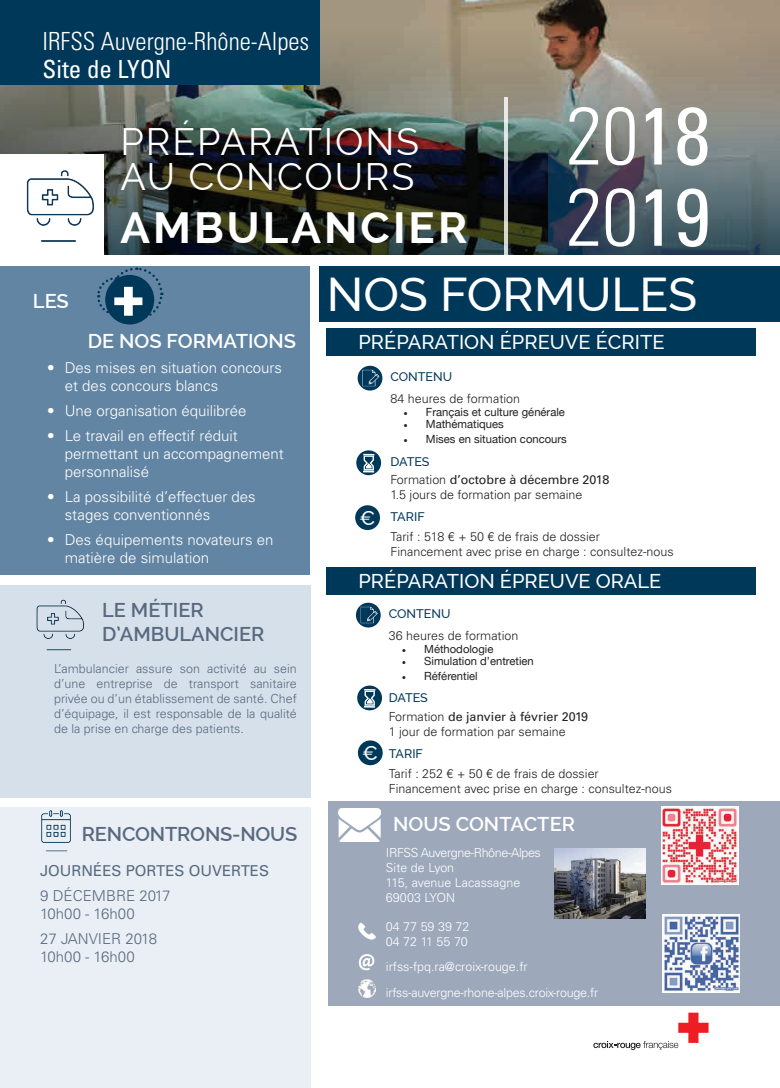
<style>
.page{position:relative;width:780px;height:1088px;background:#fff}
.page>*{position:absolute;margin:0;border:0;box-sizing:border-box;transform-origin:0 0}
.t1{font:600 87.5px "Raleway";color:#fff}
.t2{font:300 condensed 81.25px/81.2px "Univers LT Std";color:#fff}
.t3{font:500 47.5px "Raleway";color:#fff}
.t4{font:700 43.75px "Raleway";letter-spacing:.07em;color:#fff}
.t5{font:37.5px/35px "Raleway";letter-spacing:.05em;color:#fff}
.t6{font:300 condensed 25px "Univers LT Std";color:#fff}
.t7{font:condensed 25px "Univers LT Std";color:#fff}
.t8{font:500 20px "Raleway";color:#fff}
.t9{font:600 20px/24px "Raleway";color:#586980}
.t10{font:600 20px "Raleway";color:#fff}
.t11{font:300 15px/18px "Univers LT Std";color:#fff}
.t12{font:300 15px/18px "Univers LT Std";color:#586980}
.t13{font:15px "Univers LT Std";color:#586980}
.t14{font:300 12.5px/15px "Univers LT Std";color:#231f20}
.t15{font:300 12.5px/15px "Univers LT Std";color:#586980;text-align:justify}
.t16{font:300 12.5px/15px "Univers LT Std";letter-spacing:-.02em;color:#fff}
.t17{font:500 12.5px "Raleway";color:#003859}
.t18{font:300 12.5px/15px "Univers LT Std";color:#fff}
.t19{font:11.25px "Helvetica Neue";color:#231f20}
.s1{font-weight:400}
.s2{font-family:"Minion Pro"}
</style>
<div class="page">
<div style="left:326px;top:328px;width:429px;height:28px;background:#003859"></div>
<div style="left:319px;top:267px;width:461px;height:55px;background:#003859"></div>
<div style="left:0;top:267px;width:309px;height:308px;background:#6285a3"></div>
<img style="left:0;top:1px;width:780px;height:253px">
<div style="left:0;top:154px;width:104px;height:100px;background:#fff"></div>
<img style="left:26px;top:170px;width:68px;height:72px">
<svg style="left:548px;top:97px;width:232px;height:157px;background:#5e6c71"></svg>
<div style="left:0;top:0;width:319px;height:84px;background:#003859"></div>
<svg style="left:96px;top:266px;width:68px;height:56px"></svg>
<div style="left:105px;top:275px;width:49px;height:49px;background:#003859;border-radius:50%"></div>
<svg style="left:356px;top:450px;width:25px;height:25px"></svg>
<svg style="left:363px;top:454px;width:11px;height:18px"></svg>
<svg style="left:357px;top:366px;width:25px;height:24px"></svg>
<svg style="left:362px;top:370px;width:17px;height:16px"></svg>
<div style="left:355px;top:505px;width:25px;height:25px;background:#003859;border-radius:50%"></div>
<div style="left:0;top:585px;width:311px;height:213px;background:#d6e0ea"></div>
<img style="left:36px;top:599px;width:48px;height:52px">
<svg style="left:593px;top:1012px;width:115px;height:38px"></svg>
<div style="left:326px;top:567px;width:429px;height:28px;background:#003859"></div>
<div style="left:357px;top:685px;width:25px;height:25px;background:#003859;border-radius:50%"></div>
<svg style="left:364px;top:689px;width:11px;height:19px"></svg>
<svg style="left:356px;top:603px;width:24px;height:24px"></svg>
<svg style="left:360px;top:607px;width:18px;height:16px"></svg>
<div style="left:358px;top:740px;width:24px;height:25px;background:#003859;border-radius:50%"></div>
<div style="left:0;top:808px;width:311px;height:280px;background:#e9eff4"></div>
<img style="left:23px;top:807px;width:66px;height:45px">
<div style="left:328px;top:801px;width:452px;height:204px;background:#9da9bb"></div>
<img style="left:338px;top:808px;width:42px;height:33px">
<img style="left:358px;top:923px;width:18px;height:17px">
<img style="left:358px;top:954px;width:17px;height:17px">
<img style="left:358px;top:980px;width:18px;height:17px">
<img style="left:661px;top:807px;width:77px;height:77px">
<img style="left:663px;top:915px;width:76px;height:77px">
<img style="left:554px;top:848px;width:91px;height:70px">
<hr style="left:504px;top:97px;width:3px;height:158px;background:#fff">
<h3 class="t6" style="left:43px;top:26px;width:268px">IRFSS Auvergne-Rhône-Alpes</h3>
<h3 class="t7" style="left:43px;top:53px;width:131px">Site de LYON</h3>
<h3 class="t5" style="left:120px;top:124px;width:300px">PRÉPARATIONS<br>AU CONCOURS</h3>
<h3 class="t4" style="left:120px;top:202px;width:348px">AMBULANCIER</h3>
<h2 class="t2" style="left:566px;top:95px;width:146px">20<span class="s1">18<br></span>20<span class="s1">19</span></h2>
<h3 class="t10" style="left:33px;top:289px;width:38px">LES</h3>
<h1 class="t1" style="left:110px;top:251px;width:38px">+</h1>
<h3 class="t3" style="left:327px;top:267px;width:372px">NOS FORMULES</h3>
<h3 class="t10" style="left:88px;top:329px;width:210px">DE NOS FORMATIONS</h3>
<h3 class="t8" style="left:358px;top:331px;width:307px">PRÉPARATION ÉPREUVE ÉCRITE</h3>
<p class="t11" style="left:65px;top:358px;width:219px;text-indent:-18px">• Des mises en situation concours et des concours blancs</p>
<p class="t11" style="left:47px;top:401px;width:201px">• Une organisation équilibrée</p>
<p class="t11" style="left:65px;top:426px;width:220px;text-indent:-18px">• Le travail en effectif réduit permettant un accompagnement personnalisé</p>
<p class="t11" style="left:65px;top:488px;width:192px;text-indent:-18px">• La possibilité d’effectuer des stages conventionnés</p>
<p class="t11" style="left:65px;top:531px;width:210px;text-indent:-18px">• Des équipements novateurs en matière de simulation</p>
<h3 class="t9" style="left:102px;top:598px;width:164px">LE MÉTIER<br>D’AMBULANCIER</h3>
<p class="t15" style="left:54px;top:661px;width:244px">L’ambulancier assure son activité au sein d’une entreprise de transport sanitaire privée ou d’un établissement de santé. Chef d’équipage, il est responsable de la qualité de la prise en charge des patients.</p>
<h3 class="t9" style="left:82px;top:822px;width:217px">RENCONTRONS-NOUS</h3>
<p class="t13" style="left:40px;top:862px;width:230px">JOURNÉES PORTES OUVERTES</p>
<p class="t12" style="left:40px;top:887px;width:132px">9 DÉCEMBRE 2017<br>10h00 - 16h00</p>
<p class="t12" style="left:40px;top:930px;width:118px">27 JANVIER 2018<br>10h00 - 16h00</p>
<h3 class="t8" style="left:359px;top:506px;width:17px">€</h3>
<p class="t17" style="left:390px;top:370px;width:63px">CONTENU</p>
<p class="t14" style="left:390px;top:391px;width:131px">84 heures de formation</p>
<p class="t19" style="left:403px;top:404px;width:163px"><span class="s2">•</span> Français et culture générale</p>
<p class="t19" style="left:403px;top:416px;width:102px"><span class="s2">•</span> Mathématiques</p>
<p class="t19" style="left:403px;top:431px;width:165px"><span class="s2">•</span> Mises en situation concours</p>
<p class="t17" style="left:390px;top:454px;width:41px">DATES</p>
<p class="t14" style="left:390px;top:472px;width:220px">Formation <span class="s1">d’octobre à décembre 2018<br></span>1.5 jours de formation par semaine</p>
<p class="t17" style="left:390px;top:509px;width:36px">TARIF</p>
<p class="t14" style="left:390px;top:529px;width:285px">Tarif : 518 € + 50 € de frais de dossier<br>Financement avec prise en charge : consultez-nous</p>
<h3 class="t8" style="left:358px;top:569px;width:304px">PRÉPARATION ÉPREUVE ORALE</h3>
<h3 class="t8" style="left:362px;top:741px;width:17px">€</h3>
<p class="t17" style="left:389px;top:607px;width:63px">CONTENU</p>
<p class="t14" style="left:389px;top:628px;width:131px">36 heures de formation</p>
<p class="t19" style="left:401px;top:641px;width:93px"><span class="s2">•</span> Méthodologie</p>
<p class="t19" style="left:401px;top:653px;width:134px"><span class="s2">•</span> Simulation d’entretien</p>
<p class="t19" style="left:401px;top:668px;width:78px"><span class="s2">•</span> Référentiel</p>
<p class="t17" style="left:389px;top:691px;width:41px">DATES</p>
<p class="t14" style="left:389px;top:709px;width:201px">Formation <span class="s1">de janvier à février 2019<br></span>1 jour de formation par semaine</p>
<p class="t17" style="left:389px;top:746px;width:36px">TARIF</p>
<p class="t14" style="left:389px;top:766px;width:285px">Tarif : 252 € + 50 € de frais de dossier<br>Financement avec prise en charge : consultez-nous</p>
<h3 class="t10" style="left:393px;top:812px;width:183px">NOUS CONTACTER</h3>
<p class="t16" style="left:386px;top:844px;width:156px">IRFSS Auvergne-Rhône-Alpes<br>Site de Lyon<br>115, avenue Lacassagne<br>69003 LYON</p>
<p class="t18" style="left:386px;top:919px;width:85px">04 77 59 39 72<br>04 72 11 55 70</p>
<p class="t16" style="left:386px;top:954px;width:214px;line-height:25.6px">irfss-fpq.ra@croix-rouge.fr irfss-auvergne-rhone-alpes.croix-rouge.fr</p>
</div>
